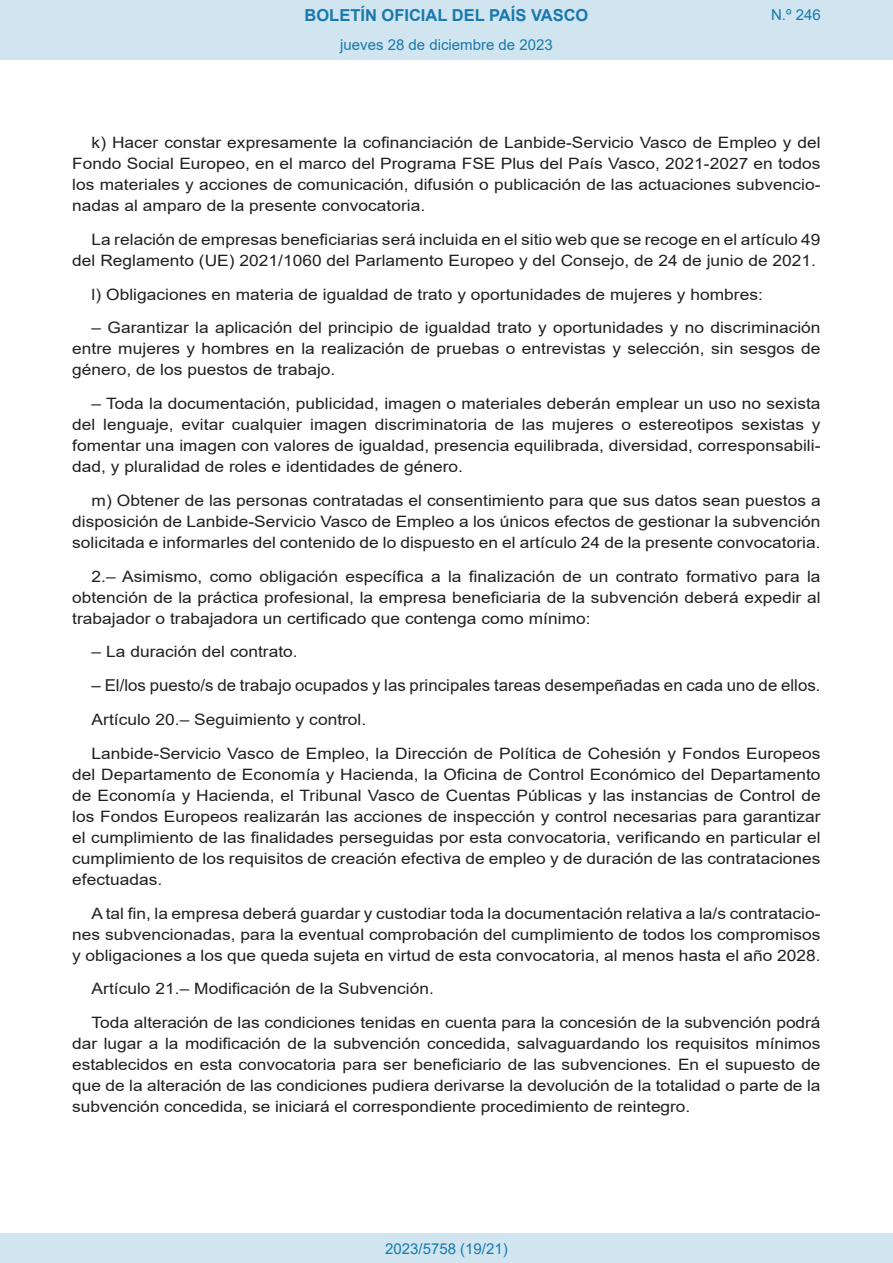
<style>
.page{position:relative;width:893px;height:1263px;background:#fff}
.page>*{position:absolute;margin:0;border:0;box-sizing:border-box;transform-origin:0 0}
.BOPVDetalle{font:16.5px "Arial";color:#231f20}
.t1{font:700 16.5px "Arial";color:#1879ad}
.BOPVDetalle-2{font:15.6px/21px "Arial";color:#231f20;text-align:justify;scale:1.11 1}
.Paginacion_Centro{font:15px "Arial";color:#1879ad}
</style>
<div class="page">
<div style="left:0;top:0;width:893px;height:60px;background:#d0e5f0"></div>
<div style="left:0;top:1233px;width:893px;height:30px;background:#d0e5f0"></div>
<p class="t1" style="left:305px;top:3px;width:285px">BOLETÍN OFICIAL DEL PAÍS VASCO</p>
<p class="Paginacion_Centro" style="left:340px;top:35px;width:214px">jueves 28 de diciembre de 2023</p>
<p class="Paginacion_Centro" style="left:771px;top:5px;width:51px">N.º 246</p>
<p class="BOPVDetalle-2" style="left:72px;top:132px;width:676px;text-indent:19px">k) Hacer constar expresamente la cofinanciación de Lanbide-Servicio Vasco de Empleo y del Fondo Social Europeo, en el marco del Programa FSE Plus del País Vasco, 2021-2027 en todos los materiales y acciones de comunicación, difusión o publicación de las actuaciones subvencio&shy;nadas al amparo de la presente convocatoria.</p>
<p class="BOPVDetalle-2" style="left:72px;top:229px;width:676px;text-align:right">La relación de empresas beneficiarias será incluida en el sitio web que se recoge en el artículo 49 del Reglamento (UE) 2021/1060 del Parlamento Europeo y del Consejo, de 24 de junio de 2021.</p>
<p class="BOPVDetalle-2" style="left:92px;top:284px;width:606px">l) Obligaciones en materia de igualdad de trato y oportunidades de mujeres y hombres:</p>
<p class="BOPVDetalle-2" style="left:72px;top:317px;width:676px;text-indent:19px">– Garantizar la aplicación del principio de igualdad trato y oportunidades y no discriminación entre mujeres y hombres en la realización de pruebas o entrevistas y selección, sin sesgos de género, de los puestos de trabajo.</p>
<p class="BOPVDetalle-2" style="left:72px;top:393px;width:676px;text-indent:19px">– Toda la documentación, publicidad, imagen o materiales deberán emplear un uso no sexista del lenguaje, evitar cualquier imagen discriminatoria de las mujeres o estereotipos sexistas y fomentar una imagen con valores de igualdad, presencia equilibrada, diversidad, corresponsabili&shy;dad, y pluralidad de roles e identidades de género.</p>
<p class="BOPVDetalle-2" style="left:72px;top:490px;width:676px;text-indent:19px">m) Obtener de las personas contratadas el consentimiento para que sus datos sean puestos a disposición de Lanbide-Servicio Vasco de Empleo a los únicos efectos de gestionar la subvención solicitada e informarles del contenido de lo dispuesto en el artículo 24 de la presente convocatoria.</p>
<p class="BOPVDetalle-2" style="left:72px;top:566px;width:676px;text-indent:19px">2.– Asimismo, como obligación específica a la finalización de un contrato formativo para la obtención de la práctica profesional, la empresa beneficiaria de la subvención deberá expedir al trabajador o trabajadora un certificado que contenga como mínimo:</p>
<p class="BOPVDetalle-2" style="left:92px;top:641px;width:187px">– La duración del contrato.</p>
<p class="BOPVDetalle" style="left:92px;top:674px;width:730px">– El/los puesto/s de trabajo ocupados y las principales tareas desempeñadas en cada uno de ellos.</p>
<p class="BOPVDetalle-2" style="left:92px;top:709px;width:249px">Artículo 20.– Seguimiento y control.</p>
<p class="BOPVDetalle-2" style="left:72px;top:743px;width:676px;text-indent:19px">Lanbide-Servicio Vasco de Empleo, la Dirección de Política de Cohesión y Fondos Europeos del Departamento de Economía y Hacienda, la Oficina de Control Económico del Departamento de Economía y Hacienda, el Tribunal Vasco de Cuentas Públicas y las instancias de Control de los Fondos Europeos realizarán las acciones de inspección y control necesarias para garantizar el cumplimiento de las finalidades perseguidas por esta convocatoria, verificando en particular el cumplimiento de los requisitos de creación efectiva de empleo y de duración de las contrataciones efectuadas.</p>
<p class="BOPVDetalle-2" style="left:72px;top:902px;width:676px;text-indent:19px">A tal fin, la empresa deberá guardar y custodiar toda la documentación relativa a la/s contratacio&shy;nes subvencionadas, para la eventual comprobación del cumplimiento de todos los compromisos y obligaciones a los que queda sujeta en virtud de esta convocatoria, al menos hasta el año 2028.</p>
<p class="BOPVDetalle-2" style="left:92px;top:978px;width:310px">Artículo 21.– Modificación de la Subvención.</p>
<p class="BOPVDetalle-2" style="left:72px;top:1012px;width:676px;text-indent:19px">Toda alteración de las condiciones tenidas en cuenta para la concesión de la subvención podrá dar lugar a la modificación de la subvención concedida, salvaguardando los requisitos mínimos establecidos en esta convocatoria para ser beneficiario de las subvenciones. En el supuesto de que de la alteración de las condiciones pudiera derivarse la devolución de la totalidad o parte de la subvención concedida, se iniciará el correspondiente procedimiento de reintegro.</p>
<p class="Paginacion_Centro" style="left:385px;top:1238px;width:124px">2023/5758 (19/21)</p>
</div>
